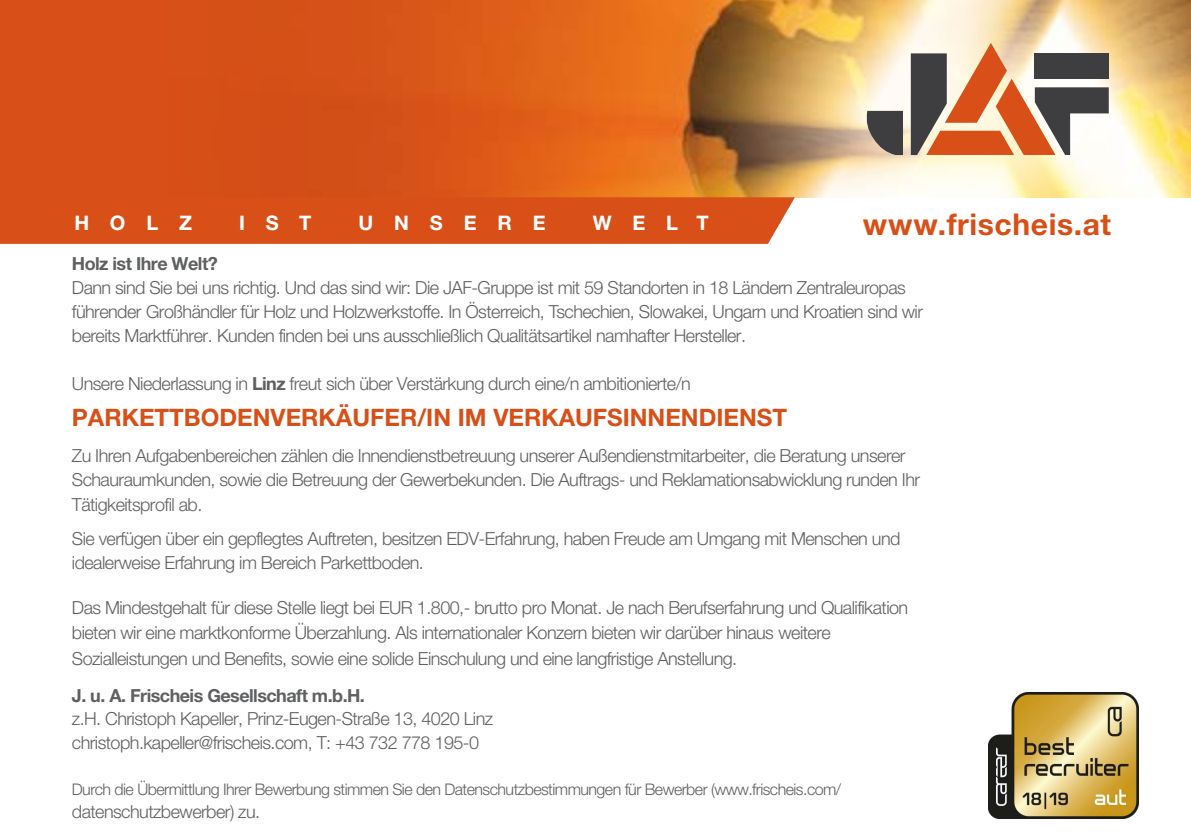
<style>
.page{position:relative;width:1191px;height:840px;background:#fff}
.page>*{position:absolute;margin:0;border:0;box-sizing:border-box;transform-origin:0 0}
.t1{font:700 30px "Helvetica Neue LTW1 G";letter-spacing:.02em;color:#d85017}
.t2{font:700 24px "Helvetica Neue LTW1 G";color:#d85017}
.t3{font:700 20px "Helvetica Neue LTW1 G";letter-spacing:1.04em;color:#fff}
.t4{font:300 18px/24px "Helvetica Neue LTW1 G";letter-spacing:-.03em;color:#5f6062}
.t5{font:700 18px "Helvetica Neue LTW1 G";letter-spacing:-.03em;color:#5f6062}
.t6{font:300 16px "Helvetica Neue LTW1 G";letter-spacing:-.035em;color:#5f6062}
.s1{font-weight:700}
</style>
<div class="page">
<div style="left:372px;top:0;width:51px;height:197px;background:#d6521a"></div>
<img style="left:423px;top:0;width:768px;height:198px">
<svg style="left:866px;top:111px;width:37px;height:44px;background:#5f5956"></svg>
<svg style="left:910px;top:43px;width:198px;height:112px;background:#b38b76"></svg>
<div style="left:0;top:197px;width:795px;height:47px;background:#d85017"></div>
<div style="left:0;top:0;width:372px;height:197px;background:#d85017"></div>
<img style="left:988px;top:692px;width:150px;height:126px">
<p class="t3" style="left:74px;top:210px;width:119px">HOLZ</p>
<p class="t3" style="left:239px;top:210px;width:74px">IST</p>
<p class="t3" style="left:358px;top:210px;width:188px">UNSERE</p>
<p class="t3" style="left:593px;top:210px;width:117px">WELT</p>
<h1 class="t1" style="left:862px;top:205px;width:250px">www.frischeis.at</h1>
<p class="t5" style="left:72px;top:252px;width:147px">Holz ist Ihre Welt?</p>
<p class="t4" style="left:72px;top:275px;width:852px">Dann sind Sie bei uns richtig. Und das sind wir: Die JAF-Gruppe ist mit 59 Standorten in 18 Ländern Zentraleuropas führender Großhändler für Holz und Holzwerkstoffe. In Österreich, Tschechien, Slowakei, Ungarn und Kroatien sind wir bereits Marktführer. Kunden finden bei uns ausschließlich Qualitätsartikel namhafter Hersteller.</p>
<p class="t4" style="left:72px;top:371px;width:620px">Unsere Niederlassung in <span class="s1">Linz</span> freut sich über Verstärkung durch eine/n ambitionierte/n</p>
<h2 class="t2" style="left:72px;top:402px;width:717px">PARKETTBODENVERKÄUFER/IN IM VERKAUFSINNENDIENST</h2>
<p class="t4" style="left:72px;top:443px;width:849px">Zu Ihren Aufgabenbereichen zählen die Innendienstbetreuung unserer Außendienstmitarbeiter, die Beratung unserer<br>Schauraumkunden, sowie die Betreuung der Gewerbekunden. Die Auftrags- und Reklamationsabwicklung runden Ihr<br>Tätigkeitsprofil ab.</p>
<p class="t4" style="left:72px;top:525px;width:830px">Sie verfügen über ein gepflegtes Auftreten, besitzen EDV-Erfahrung, haben Freude am Umgang mit Menschen und idealerweise Erfahrung im Bereich Parkettboden.</p>
<p class="t4" style="left:72px;top:594px;width:838px;line-height:25.4px">Das Mindestgehalt für diese Stelle liegt bei EUR 1.800,- brutto pro Monat. Je nach Berufserfahrung und Qualifikation bieten wir eine marktkonforme Überzahlung. Als internationaler Konzern bieten wir darüber hinaus weitere<br>Sozialleistungen und Benefits, sowie eine solide Einschulung und eine langfristige Anstellung.</p>
<p class="t5" style="left:72px;top:684px;width:294px">J. u. A. Frischeis Gesellschaft m.b.H.</p>
<p class="t4" style="left:72px;top:706px;width:423px;line-height:23.2px">z.H. Christoph Kapeller, Prinz-Eugen-Straße 13, 4020 Linz christoph.kapeller@frischeis.com, T: +43 732 778 195-0</p>
<p class="t6" style="left:72px;top:779px;width:771px">Durch die Übermittlung Ihrer Bewerbung stimmen Sie den Datenschutzbestimmungen für Bewerber (www.frischeis.com/</p>
<p class="t4" style="left:72px;top:799px;width:190px">datenschutzbewerber) zu.</p>
</div>
